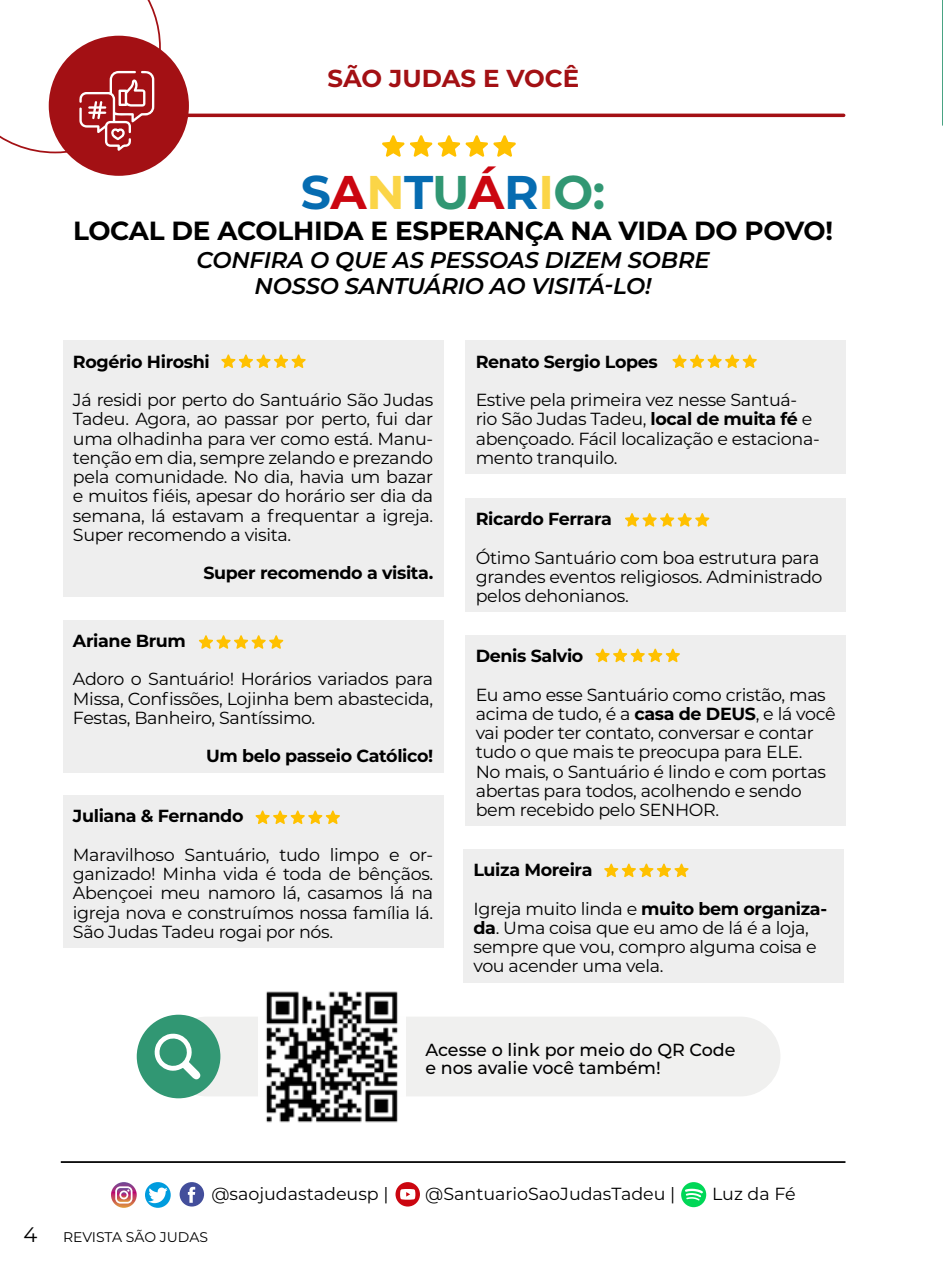
<style>
.page{position:relative;width:943px;height:1265px;background:#fff}
.page>*{position:absolute;margin:0;border:0;box-sizing:border-box;transform-origin:0 0}
.t1{font:700 47.25px "Montserrat";letter-spacing:-.01em;color:#066cb1}
.t2{font:700 26.25px "Montserrat";letter-spacing:-.01em;color:#000}
.t3{font:700 24.5px "Montserrat";color:#a31014}
.t4{font:italic 600 22.75px/26.2px "Montserrat";letter-spacing:-.01em;color:#000;text-align:center}
.t5{font:17.5px/19.2px "Montserrat";letter-spacing:-.02em;color:#000}
.t6{font:700 17.5px "Montserrat";letter-spacing:-.02em;color:#000}
.t7{font:500 17.5px/18px "Montserrat";color:#000}
.t8{font:17.5px "Montserrat";color:#000}
.t9{font:14px "Montserrat";letter-spacing:-.005em;color:#000}
.s1{color:#cb0610}
.s2{color:#fbd547}
.s3{color:#319773}
.s4{font-weight:700}
.s5{font-size:21px}
</style>
<div class="page">
<hr style="left:942px;top:114px;width:1px;height:1151px;background:#e1f0ec">
<div style="left:167px;top:1017px;width:613px;height:79px;background:#f0f0ef;border-radius:40px"></div>
<svg style="left:942px;top:0;width:1px;height:154px"></svg>
<hr style="left:160px;top:114px;width:683px;height:3px;background:#a31014">
<div style="left:49px;top:36px;width:140px;height:140px;background:#a31014;border-radius:50%"></div>
<svg style="left:0;top:0;width:162px;height:154px"></svg>
<svg style="left:395px;top:1182px;width:25px;height:25px"></svg>
<svg style="left:180px;top:1182px;width:24px;height:25px"></svg>
<svg style="left:145px;top:1182px;width:26px;height:26px"></svg>
<svg style="left:111px;top:1182px;width:26px;height:26px"></svg>
<svg style="left:681px;top:1182px;width:25px;height:25px"></svg>
<hr style="left:61px;top:1161px;width:784px;height:2px;background:#000">
<div style="left:63px;top:341px;width:380px;height:256px;background:#eee"></div>
<div style="left:63px;top:620px;width:380px;height:152px;background:#eee"></div>
<div style="left:63px;top:795px;width:380px;height:153px;background:#eee"></div>
<div style="left:466px;top:341px;width:380px;height:133px;background:#eee"></div>
<div style="left:466px;top:635px;width:380px;height:191px;background:#eee"></div>
<div style="left:466px;top:498px;width:380px;height:114px;background:#eee"></div>
<div style="left:463px;top:849px;width:380px;height:133px;background:#eee"></div>
<img style="left:258px;top:991px;width:147px;height:132px">
<svg style="left:221px;top:354px;width:84px;height:14px"></svg>
<svg style="left:672px;top:354px;width:84px;height:14px"></svg>
<svg style="left:382px;top:135px;width:22px;height:22px"></svg>
<svg style="left:410px;top:135px;width:22px;height:22px"></svg>
<svg style="left:438px;top:135px;width:77px;height:22px"></svg>
<svg style="left:625px;top:513px;width:84px;height:14px"></svg>
<svg style="left:595px;top:648px;width:85px;height:14px"></svg>
<svg style="left:604px;top:863px;width:84px;height:14px"></svg>
<svg style="left:199px;top:635px;width:84px;height:14px"></svg>
<svg style="left:255px;top:810px;width:85px;height:14px"></svg>
<div style="left:137px;top:1015px;width:83px;height:83px;background:#319773;border-radius:50%"></div>
<svg style="left:154px;top:1033px;width:46px;height:46px"></svg>
<h3 class="t3" style="left:327px;top:60px;width:253px">SÃO JUDAS E VOCÊ</h3>
<h1 class="t1" style="left:301px;top:158px;width:306px">S<span class="s1">A</span><span class="s2">N</span>T<span class="s3">U</span><span class="s1">Á</span>R<span class="s2">I</span><span class="s3">O:</span></h1>
<h2 class="t2" style="left:73px;top:212px;width:761px">LOCAL DE ACOLHIDA E ESPERANÇA NA VIDA DO POVO!</h2>
<h3 class="t4" style="left:196px;top:245px;width:514px">CONFIRA O QUE AS PESSOAS DIZEM SOBRE<br>NOSSO SANTUÁRIO AO VISITÁ-LO!</h3>
<p class="t6" style="left:73px;top:349px;width:138px">Rogério Hiroshi</p>
<p class="t5" style="left:73px;top:390px;width:362px;text-align:justify">Já residi por perto do Santuário São Judas Tadeu. Agora, ao passar por perto, fui dar uma olhadinha para ver como está. Manu&shy;tenção em dia, sempre zelando e prezando pela comunidade. No dia, havia um bazar e muitos fiéis, apesar do horário ser dia da semana, lá estavam a frequentar a igreja.<br>Super recomendo a visita.</p>
<p class="t6" style="left:203px;top:560px;width:231px">Super recomendo a visita.</p>
<p class="t6" style="left:73px;top:628px;width:114px">Ariane Brum</p>
<p class="t5" style="left:73px;top:669px;width:362px;text-align:justify">Adoro o Santuário! Horários variados para Missa, Confissões, Lojinha bem abastecida, Festas, Banheiro, Santíssimo.</p>
<p class="t6" style="left:206px;top:744px;width:229px">Um belo passeio Católico!</p>
<p class="t6" style="left:73px;top:803px;width:172px">Juliana &amp; Fernando</p>
<p class="t5" style="left:73px;top:844px;width:362px;text-align:justify">Maravilhoso Santuário, tudo limpo e or&shy;ganizado! Minha vida é toda de bênçãos.<br>Abençoei meu namoro lá, casamos lá na igreja nova e construímos nossa família lá.<br>São Judas Tadeu rogai por nós.</p>
<p class="t6" style="left:475px;top:349px;width:184px">Renato Sergio Lopes</p>
<p class="t5" style="left:475px;top:390px;width:345px">Estive pela primeira vez nesse Santuá&shy;rio São Judas Tadeu, <span class="s4">local de muita fé</span> e abençoado. Fácil localização e estaciona&shy;mento tranquilo.</p>
<p class="t6" style="left:475px;top:506px;width:138px">Ricardo Ferrara</p>
<p class="t5" style="left:475px;top:547px;width:348px">Ótimo Santuário com boa estrutura para grandes eventos religiosos. Administrado pelos dehonianos.</p>
<p class="t6" style="left:475px;top:643px;width:109px">Denis Salvio</p>
<p class="t5" style="left:475px;top:684px;width:361px">Eu amo esse Santuário como cristão, mas acima de tudo, é a <span class="s4">casa de DEUS</span>, e lá você vai poder ter contato, conversar e contar tudo o que mais te preocupa para ELE.<br>No mais, o Santuário é lindo e com portas abertas para todos, acolhendo e sendo bem recebido pelo SENHOR.</p>
<p class="t6" style="left:473px;top:857px;width:120px">Luiza Moreira</p>
<p class="t5" style="left:473px;top:898px;width:355px">Igreja muito linda e <span class="s4">muito bem organiza&shy;da</span>. Uma coisa que eu amo de lá é a loja, sempre que vou, compro alguma coisa e vou acender uma vela.</p>
<p class="t7" style="left:425px;top:1040px;width:312px">Acesse o link por meio do QR Code e nos avalie você também!</p>
<p class="t8" style="left:211px;top:1182px;width:179px">@saojudastadeusp |</p>
<p class="t8" style="left:425px;top:1182px;width:252px">@SantuarioSaoJudasTadeu |</p>
<p class="t5" style="left:712px;top:1184px;width:85px">Luz da Fé</p>
<p class="t9" style="left:23px;top:1227px;width:186px"><span class="s5">4</span> REVISTA SÃO JUDAS</p>
</div>
